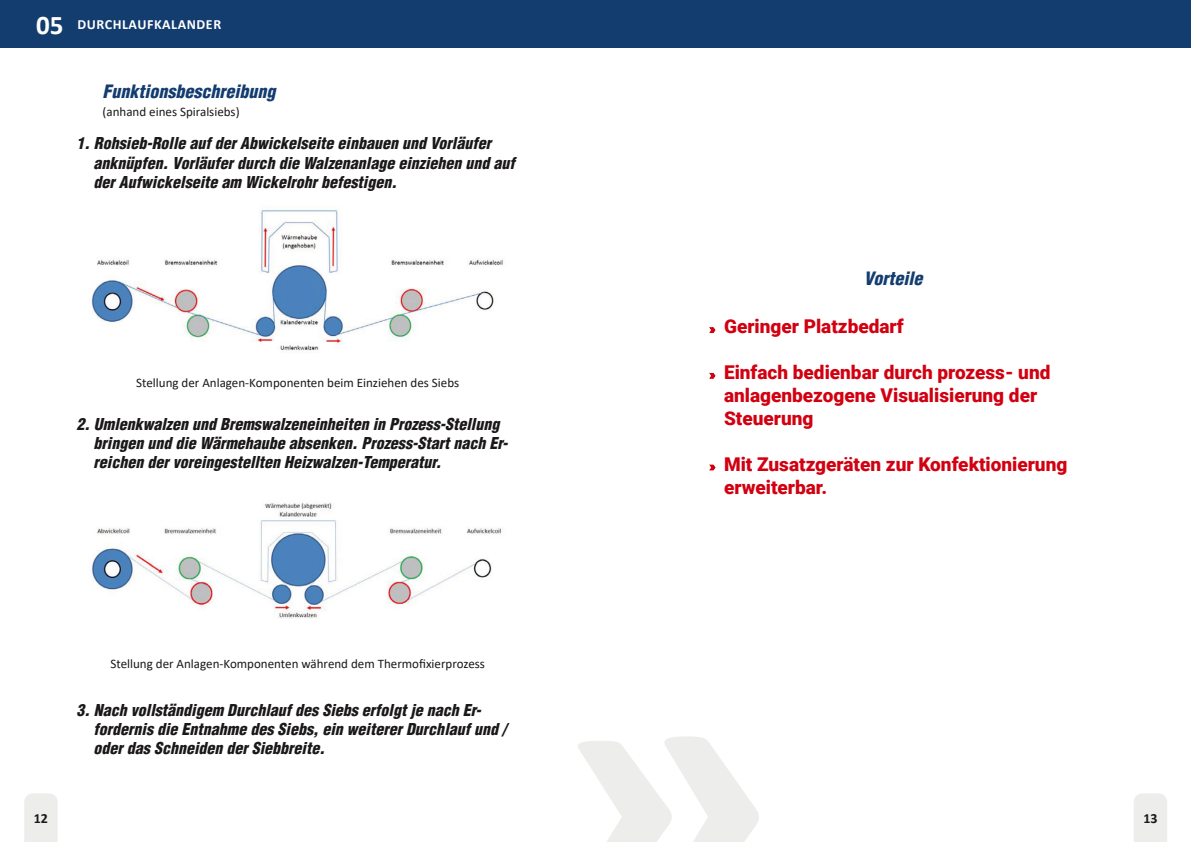
<style>
.page{position:relative;width:1191px;height:842px;background:#fff}
.page>*{position:absolute;margin:0;border:0;box-sizing:border-box;transform-origin:0 0}
.t1{font:900 19px/23px "Roboto";color:#d20111}
.t2{font:italic 900 condensed 18px "Helvetica LT Std";color:#133c6f}
.t3{font:italic 900 condensed 16px/19.2px "Helvetica LT Std";color:#1b1819}
.t4{font:700 14px "Calibri";letter-spacing:.04em;color:#fff}
.t5{font:700 14px "Calibri";color:#1b1819}
.t6{font:13px "Calibri";color:#1b1819}
.s1{font-size:27px}
.s2{font-family:"Myriad Pro";font-weight:400;font-size:13px}
</style>
<div class="page">
<div style="left:1134px;top:793px;width:33px;height:49px;background:#edeeec"></div>
<div style="left:587px;top:0;width:604px;height:48px;background:#133c6f"></div>
<svg style="left:578px;top:736px;width:181px;height:106px"></svg>
<div style="left:0;top:0;width:604px;height:48px;background:#133c6f"></div>
<div style="left:24px;top:793px;width:34px;height:49px;background:#edeeec"></div>
<img style="left:91px;top:210px;width:413px;height:141px">
<img style="left:92px;top:503px;width:410px;height:116px">
<p class="t4" style="left:36px;top:15px;width:187px"><span class="s1">05</span> DURCHLAUFKALANDER</p>
<p class="t2" style="left:103px;top:80px;width:174px">Funktionsbeschreibung</p>
<p class="t6" style="left:103px;top:103px;width:139px">(anhand eines Spiralsiebs)</p>
<p class="t3" style="left:94px;top:134px;width:423px;text-indent:-17px">1. Rohsieb-Rolle auf der Abwickelseite einbauen und Vorläufer anknüpfen. Vorläufer durch die Walzenanlage einziehen und auf der Aufwickelseite am Wickelrohr befestigen.</p>
<p class="t6" style="left:136px;top:374px;width:324px">Stellung der Anlagen-Komponenten beim Einziehen des Siebs</p>
<p class="t3" style="left:94px;top:415px;width:416px;text-indent:-17px">2. Umlenkwalzen und Bremswalzeneinheiten in Prozess-Stellung bringen und die Wärmehaube absenken. Prozess-Start nach Er&shy;reichen der voreingestellten Heizwalzen-Temperatur.</p>
<p class="t6" style="left:110px;top:655px;width:376px">Stellung der Anlagen-Komponenten während dem Thermofixierprozess</p>
<p class="t5" style="left:34px;top:808px;width:16px">12</p>
<p class="t3" style="left:94px;top:700px;width:414px;text-indent:-17px">3. Nach vollständigem Durchlauf des Siebs erfolgt je nach Er&shy;fordernis die Entnahme des Siebs, ein weiterer Durchlauf und / oder das Schneiden der Siebbreite.</p>
<p class="t2" style="left:864px;top:267px;width:60px">Vorteile</p>
<p class="t1" style="left:710px;top:314px;width:195px"><span class="s2">»</span> Geringer Platzbedarf</p>
<p class="t1" style="left:724px;top:360px;width:328px;text-indent:-14px"><span class="s2">»</span> Einfach bedienbar durch prozess- und anlagenbezogene Visualisierung der<br>Steuerung</p>
<p class="t1" style="left:724px;top:452px;width:345px;text-indent:-14px"><span class="s2">»</span> Mit Zusatzgeräten zur Konfektionierung erweiterbar.</p>
<p class="t5" style="left:1143px;top:808px;width:16px">13</p>
</div>
